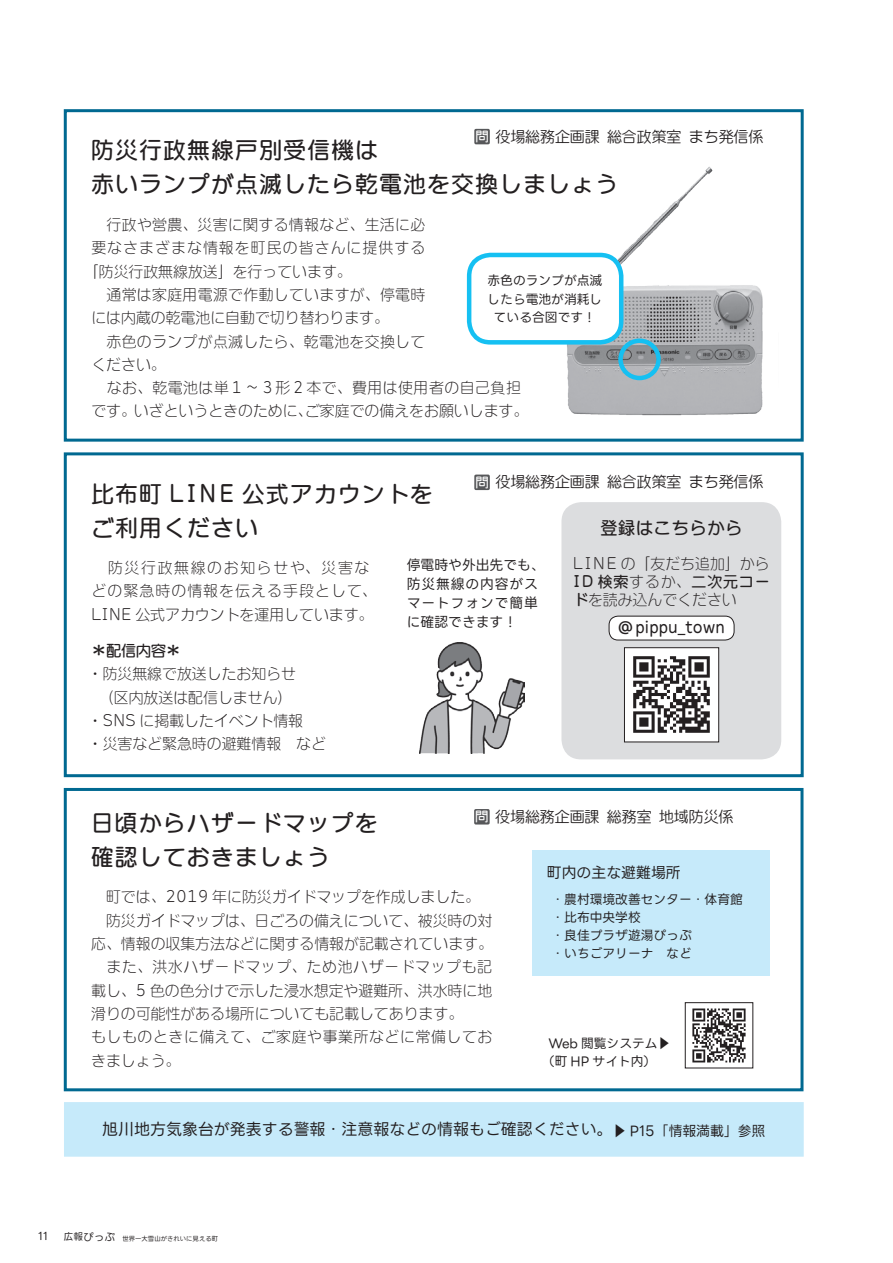
<style>
.page{position:relative;width:893px;height:1263px;background:#fff}
.page>*{position:absolute;margin:0;border:0;box-sizing:border-box;transform-origin:0 0}
.t1{font:22.35px/34px "DFUD Maru Gothic W6 WINP RKSJ H";letter-spacing:.075em;color:#231f20}
.t2{font:16.95px "DFUD Maru Gothic W6 WIN RKSJ H";letter-spacing:.05em;color:#231f20}
.t3{font:15.9px "LINE Seed JP OTF";color:#231f20}
.t4{font:14.85px/23.4px "DFUD Maru Gothic W2 WINP RKSJ H";color:#231f20}
.t5{font:14.85px/23.4px "DFUD Maru Gothic W2 WINP RKSJ H";letter-spacing:.075em;color:#231f20}
.t6{font:14.85px "DFUD Maru Gothic W4 WIN RKSJ H";color:#231f20}
.t7{font:14.85px "DFUD Maru Gothic W2 WINP RKSJ H";letter-spacing:.02em;color:#231f20}
.t8{font:14.85px/23.4px "DFUD Maru Gothic W2 WINP RKSJ H";letter-spacing:.035em;color:#231f20}
.t9{font:14.85px "DFUD Maru Gothic W2 WIN RKSJ H";color:#231f20}
.t10{font:14.85px "DFUD Maru Gothic W2 WINP RKSJ H";letter-spacing:.025em;color:#231f20}
.t11{font:14.85px "DFUD Maru Gothic W2 WINP RKSJ H";letter-spacing:.07em;color:#231f20}
.t12{font:14.85px "DFUD Maru Gothic W6 WINP RKSJ H";color:#231f20}
.t13{font:14.85px "DFUD Maru Gothic W6 WIN RKSJ H";letter-spacing:.06em;color:#231f20}
.t14{font:14.85px "LINE Seed JP OTF";color:#231f20}
.t15{font:13.8px/19.2px "LINE Seed JP OTF";letter-spacing:.06em;color:#231f20}
.t16{font:13.8px "LINE Seed JP OTF";color:#231f20}
.t17{font:12.75px/18.1px "LINE Seed JP OTF";color:#231f20}
.t18{font:12.75px "DFUD Maru Gothic W6 WIN RKSJ H";color:#fff}
.t19{font:10.65px "LINE Seed JP OTF";color:#231f20}
.t20{font:6.45px "LINE Seed JP OTF";color:#231f20}
.s1{font-family:"DFUD Maru Gothic W2 WINP RKSJ H"}
.s2{font-family:"DFUD Maru Gothic W6 WINP RKSJ H"}
.s3{font-family:"DFUD Maru Gothic W2 WIN RKSJ H"}
.s4{font-family:"DFUD Maru Gothic W6 WIN RKSJ H"}
.s5{font-family:"Koz Go Pro"}
.s6{font-family:"Koz Go Pro";font-size:13.8px}
.s7{font-size:9.6px}
</style>
<div class="page">
<div style="left:65px;top:1103px;width:737px;height:52px;background:#c6eafa"></div>
<div style="left:64px;top:1102px;width:740px;height:55px;border:3px solid #c6eafa"></div>
<div style="left:64px;top:109px;width:740px;height:333px;border:3px solid #006991"></div>
<div style="left:64px;top:452px;width:740px;height:325px;border:3px solid #006991"></div>
<div style="left:560px;top:501px;width:223px;height:260px;background:#dcdddf;border-radius:21px"></div>
<div style="left:558px;top:499px;width:226px;height:263px;border:3px solid #fff;border-radius:21px"></div>
<img style="left:626px;top:649px;width:91px;height:91px">
<div style="left:624px;top:647px;width:95px;height:95px;border:1px solid #231f20"></div>
<div style="left:609px;top:616px;width:125px;height:24px;background:#fff;border-radius:9px"></div>
<div style="left:609px;top:616px;width:125px;height:24px;border:1px solid #231f20;border-radius:9px"></div>
<img style="left:420px;top:643px;width:105px;height:111px">
<div style="left:64px;top:788px;width:739px;height:303px;border:3px solid #006991"></div>
<img style="left:554px;top:166px;width:209px;height:250px">
<div style="left:618px;top:338px;width:43px;height:42px;border:4px solid #15c0f2;border-radius:50%"></div>
<div style="left:469px;top:255px;width:152px;height:87px;background:#fff;border-radius:21px"></div>
<div style="left:467px;top:253px;width:156px;height:92px;border:4px solid #15c0f2;border-radius:21px"></div>
<img style="left:692px;top:1008px;width:54px;height:55px">
<div style="left:685px;top:1002px;width:68px;height:66px;border:1px solid #231f20"></div>
<div style="left:532px;top:850px;width:238px;height:126px;background:#c6eafa"></div>
<div style="left:474px;top:129px;width:16px;height:15px;background:#57585a;border-radius:2px"></div>
<div style="left:474px;top:475px;width:16px;height:15px;background:#57585a;border-radius:2px"></div>
<div style="left:474px;top:809px;width:16px;height:15px;background:#57585a;border-radius:2px"></div>
<p class="t6" style="left:607px;top:127px;width:76px">総合政策室</p>
<p class="t6" style="left:495px;top:127px;width:106px">役場総務企画課</p>
<p class="t18" style="left:476px;top:128px;width:14px">問</p>
<h1 class="t1" style="left:91px;top:133px;width:528px">防災行政無線戸別受信機は<br>赤いランプが点滅したら乾電池を交換しましょう</h1>
<p class="t10" style="left:91px;top:215px;width:335px">　行政や営農、災害に関する情報など、生活に必</p>
<p class="t11" style="left:91px;top:238px;width:335px">要なさまざまな情報を町民の皆さんに提供する</p>
<p class="t4" style="left:84px;top:259px;width:269px">「防災行政無線放送」を行っています。</p>
<p class="t7" style="left:91px;top:285px;width:335px">　通常は家庭用電源で作動していますが、停電時</p>
<p class="t4" style="left:91px;top:306px;width:299px">には内蔵の乾電池に自動で切り替わります。</p>
<p class="t7" style="left:91px;top:332px;width:335px">　赤色のランプが点滅したら、乾電池を交換して</p>
<p class="t4" style="left:91px;top:353px;width:76px">ください。</p>
<p class="t17" style="left:487px;top:272px;width:116px;text-align:center">赤色のランプが点滅したら電池が消耗している合図です!</p>
<p class="t8" style="left:305px;top:376px;width:225px;text-indent:-214px">　なお、乾電池は単１～３形２本で、費用は使用者の自己負担ご家庭での備えをお願いします。</p>
<p class="t4" style="left:91px;top:399px;width:223px">です。いざというときのために、</p>
<p class="t6" style="left:689px;top:127px;width:76px">まち発信係</p>
<p class="t6" style="left:607px;top:472px;width:76px">総合政策室</p>
<p class="t6" style="left:689px;top:472px;width:76px">まち発信係</p>
<p class="t6" style="left:495px;top:472px;width:106px">役場総務企画課</p>
<p class="t18" style="left:476px;top:473px;width:14px">問</p>
<h1 class="t1" style="left:92px;top:476px;width:342px">比布町 LINE 公式アカウントをご利用ください</h1>
<p class="t5" style="left:92px;top:556px;width:287px">　防災行政無線のお知らせや、災害などの緊急時の情報を伝える手段として、<br>LINE 公式アカウントを運用しています。</p>
<p class="t9" style="left:573px;top:554px;width:198px"><span class="s1">LINE</span> の「友だち追加」から</p>
<p class="t2" style="left:600px;top:516px;width:144px">登録はこちらから</p>
<p class="t15" style="left:407px;top:556px;width:140px">停電時や外出先でも、防災無線の内容がスマートフォンで簡単に確認できます!</p>
<p class="t13" style="left:573px;top:571px;width:198px"><span class="s2">ID</span> 検索<span class="s3">するか、</span>二次元コー</p>
<p class="t9" style="left:573px;top:590px;width:165px"><span class="s4">ド</span>を読み込んでください</p>
<p class="t12" style="left:618px;top:618px;width:108px">＠ pippu_town</p>
<p class="t12" style="left:92px;top:640px;width:91px">＊配信内容*</p>
<p class="t4" style="left:88px;top:662px;width:240px">・防災無線で放送したお知らせ<br>　（区内放送は配信しません(・SNS に掲載したイベント情報<br>・災害など緊急時の避難情報　など</p>
<p class="t6" style="left:607px;top:807px;width:46px">総務室</p>
<p class="t6" style="left:659px;top:807px;width:76px">地域防災係</p>
<p class="t6" style="left:495px;top:807px;width:106px">役場総務企画課</p>
<p class="t18" style="left:475px;top:808px;width:14px">問</p>
<h1 class="t1" style="left:91px;top:805px;width:288px">日頃からハザードマップを確認しておきましょう</h1>
<p class="t4" style="left:91px;top:885px;width:403px">　町では、2019 年に防災ガイドマップを作成しました。　防災ガイドマップは、日ごろの備えについて、被災時の対応、情報の収集方法などに関する情報が記載されています。　また、洪水ハザードマップ、ため池ハザードマップも記載し、5 色の色分けで示した浸水想定や避難所、洪水時に地滑りの可能性がある場所についても記載してあります。<br>もしものときに備えて、ご家庭や事業所などに常備しておきましょう。</p>
<p class="t14" style="left:547px;top:861px;width:135px">町内の主な避難場所</p>
<p class="t17" style="left:551px;top:891px;width:193px">・農村環境改善センター・体育館・比布中央学校<br>・良佳プラザ遊湯ぴっぷ<br>・いちごアリーナ　など</p>
<p class="t17" style="left:542px;top:1034px;width:130px;text-indent:6px">Web 閲覧システム<span class="s5">▶</span>（町 HP サイト内(</p>
<p class="t3" style="left:102px;top:1118px;width:526px">旭川地方気象台が発表する警報・注意報などの情報もご確認ください。<span class="s6">▶</span></p>
<p class="t16" style="left:630px;top:1120px;width:137px">P15「情報満載」参照</p>
<p class="t19" style="left:38px;top:1229px;width:11px">11</p>
<p class="t19" style="left:64px;top:1229px;width:53px"><span class="s7">広報</span>ぴっぷ</p>
<p class="t20" style="left:122px;top:1234px;width:97px">世界一大雪山がきれいに見える町</p>
</div>
